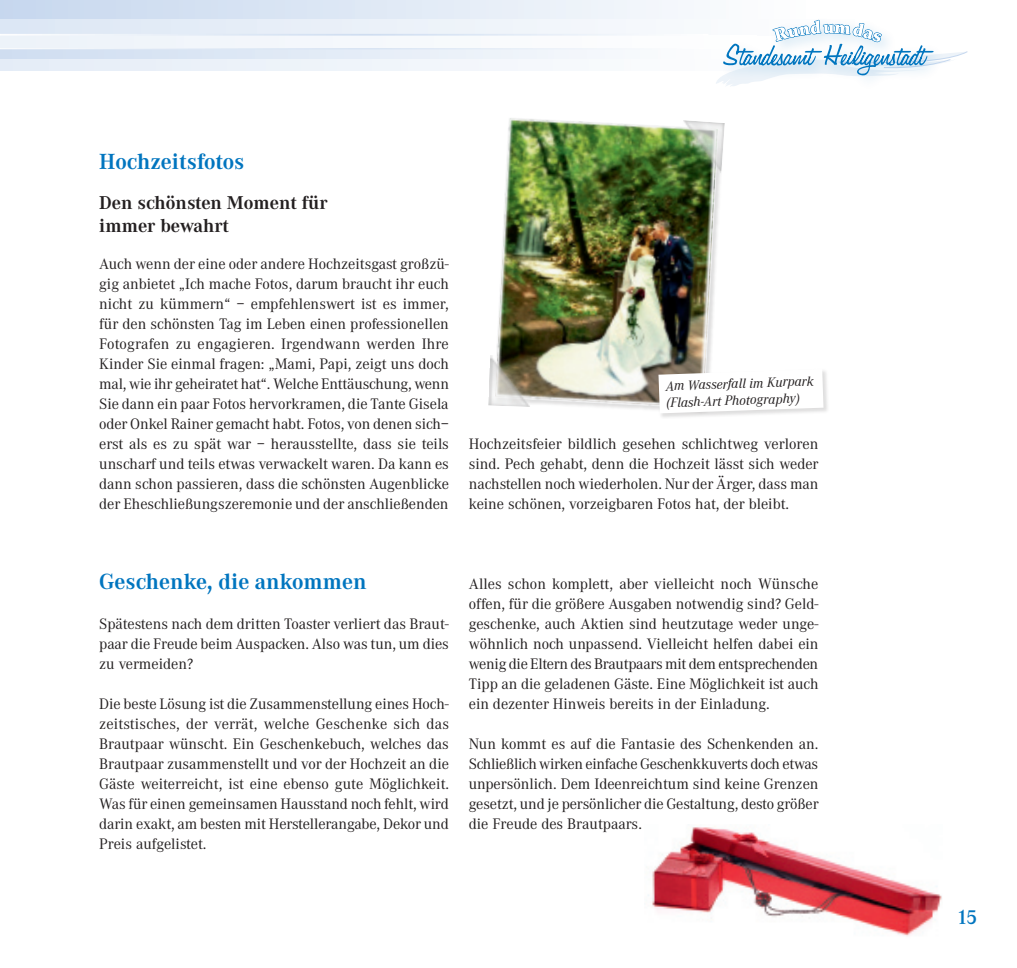
<style>
.page{position:relative;width:1017px;height:968px;background:#fff}
.page>*{position:absolute;margin:0;border:0;box-sizing:border-box;transform-origin:0 0}
.t1{font:700 22.75px "Corporate A";color:#0075bf}
.t2{font:600 21px "Corporate A";color:#0075bf}
.t3{font:700 19.25px/23.1px "Corporate A";color:#231f20}
.t4{font:15.75px/19.9px "Corporate A";color:#231f20;text-align:justify}
.t5{font:italic 14px/16.8px "Corporate A";color:#231f20}
</style>
<div class="page">
<img style="left:648px;top:826px;width:294px;height:110px">
<img style="left:497px;top:118px;width:222px;height:291px">
<img style="left:679px;top:120px;width:46px;height:53px">
<img style="left:488px;top:355px;width:44px;height:52px">
<div style="left:658px;top:368px;width:171px;height:51px;background:#231f20;opacity:.15"></div>
<svg style="left:658px;top:369px;width:165px;height:44px"></svg>
<div style="left:0;top:0;width:815px;height:20px;background:linear-gradient(to right,#c6d7ee,#fefefe)"></div>
<svg style="left:0;top:20px;width:639px;height:14px"></svg>
<div style="left:0;top:36px;width:756px;height:13px;background:#f5f8fc"></div>
<svg style="left:0;top:49px;width:623px;height:11px"></svg>
<div style="left:0;top:60px;width:824px;height:10px;background:#eff4fa"></div>
<hr style="left:0;top:48px;width:704px;height:1px;background:#fff">
<svg style="left:716px;top:8px;width:252px;height:78px"></svg>
<h1 class="t1" style="left:99px;top:149px;width:147px">Hochzeitsfotos</h1>
<p class="t3" style="left:99px;top:191px;width:230px">Den schönsten Moment für immer bewahrt</p>
<p class="t4" style="left:99px;top:254px;width:351px">Auch wenn der eine oder andere Hochzeitsgast großzü&shy;gig anbietet „Ich mache Fotos, darum braucht ihr euch nicht zu kümmern“ – empfehlenswert ist es immer, für den schönsten Tag im Leben einen professionellen Fotografen zu engagieren. Irgendwann werden Ihre Kinder Sie einmal fragen: „Mami, Papi, zeigt uns doch mal, wie ihr geheiratet hat“. Welche Enttäuschung, wenn Sie dann ein paar Fotos hervorkramen, die Tante Gisela oder Onkel Rainer gemacht habt. Fotos, von denen sich– erst als es zu spät war – herausstellte, dass sie teils unscharf und teils etwas verwackelt waren. Da kann es dann schon passieren, dass die schönsten Augenblicke der Eheschließungszeremonie und der anschließenden</p>
<p class="t5" style="left:665px;top:377px;width:150px;rotate:-2deg">Am Wasserfall im Kurpark (Flash-Art Photography)</p>
<p class="t4" style="left:469px;top:434px;width:351px">Hochzeitsfeier bildlich gesehen schlichtweg verloren sind. Pech gehabt, denn die Hochzeit lässt sich weder nachstellen noch wiederholen. Nur der Ärger, dass man keine schönen, vorzeigbaren Fotos hat, der bleibt.</p>
<h1 class="t1" style="left:99px;top:568px;width:269px">Geschenke, die ankommen</h1>
<p class="t4" style="left:99px;top:614px;width:351px">Spätestens nach dem dritten Toaster verliert das Braut&shy;paar die Freude beim Auspacken. Also was tun, um dies zu vermeiden?</p>
<p class="t4" style="left:99px;top:694px;width:351px">Die beste Lösung ist die Zusammenstellung eines Hoch&shy;zeitstisches, der verrät, welche Geschenke sich das Brautpaar wünscht. Ein Geschenkebuch, welches das Brautpaar zusammenstellt und vor der Hochzeit an die Gäste weiterreicht, ist eine ebenso gute Möglichkeit.<br>Was für einen gemeinsamen Hausstand noch fehlt, wird darin exakt, am besten mit Herstellerangabe, Dekor und Preis aufgelistet.</p>
<p class="t4" style="left:469px;top:574px;width:351px">Alles schon komplett, aber vielleicht noch Wünsche offen, für die größere Ausgaben notwendig sind? Geld&shy;geschenke, auch Aktien sind heutzutage weder unge&shy;wöhnlich noch unpassend. Vielleicht helfen dabei ein wenig die Eltern des Brautpaars mit dem entsprechenden Tipp an die geladenen Gäste. Eine Möglichkeit ist auch ein dezenter Hinweis bereits in der Einladung.</p>
<p class="t4" style="left:469px;top:734px;width:351px">Nun kommt es auf die Fantasie des Schenkenden an.<br>Schließlich wirken einfache Geschenkkuverts doch etwas unpersönlich. Dem Ideenreichtum sind keine Grenzen gesetzt, und je persönlicher die Gestaltung, desto größer die Freude des Brautpaars.</p>
<h2 class="t2" style="left:957px;top:905px;width:10px">15</h2>
</div>
